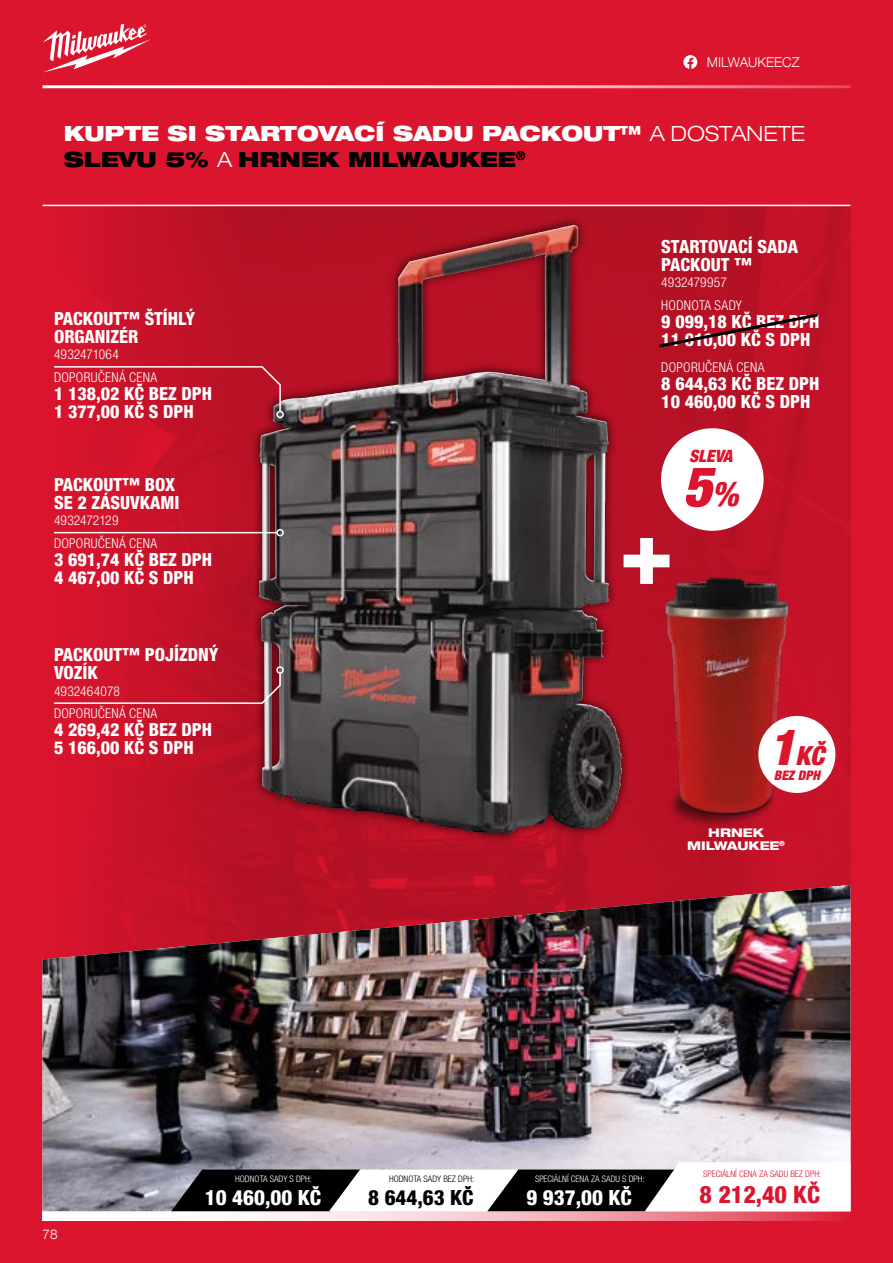
<style>
.page{position:relative;width:893px;height:1263px;background:#dc152e}
.page>*{position:absolute;margin:0;border:0;box-sizing:border-box;transform-origin:0 0}
.t1{font:italic 900 condensed 55.35px "Helvetica Neue LT Pro";color:#dc152e}
.t2{font:italic 900 condensed 26.4px "Helvetica Neue LT Pro";color:#dc152e}
.t3{font:800 condensed 24px "Helvetica Neue LT Pro";color:#dc152e}
.t4{font:900 expanded 21px/25.2px "Helvetica Neue LT Pro";color:#fff}
.t5{font:800 condensed 21px "Helvetica Neue LT Pro";color:#fff}
.t6{font:800 condensed 21px "Helvetica Neue LT Pro";color:#000}
.t7{font:800 condensed 18px/18px "Helvetica Neue LTW1 G";color:#fff}
.t8{font:italic 900 condensed 17.1px "Helvetica Neue LT Pro";color:#dc152e}
.t9{font:300 condensed 13.5px/23px "Helvetica Neue LT Com";letter-spacing:.02em;color:#fff}
.t10{font:300 13.5px "Helvetica Neue LT Com";color:#fff}
.t11{font:italic 900 condensed 13.2px "Helvetica Neue LT Pro";color:#dc152e}
.t12{font:800 expanded 12px/13.5px "Helvetica Neue LT Pro";color:#fff;text-align:center}
.t13{font:300 condensed 9px "Helvetica Neue LT Pro";color:#fff}
.t14{font:300 condensed 9px "Helvetica Neue LT Pro";color:#dc152e}
.t15{font:300 condensed 9px "Helvetica Neue LT Pro";color:#000}
.s1{font-weight:300}
.s2{color:#000}
.s3{font-size:34.05px}
.s4{font-size:49.5px}
</style>
<div class="page">
<svg style="left:43px;top:24px;width:108px;height:49px"></svg>
<svg style="left:683px;top:55px;width:14px;height:14px"></svg>
<hr style="left:43px;top:85px;width:807px;height:3px;background:#fff">
<svg style="left:43px;top:1211px;width:807px;height:9px;background:#f1bbc2"></svg>
<img style="left:43px;top:206px;width:807px;height:679px">
<hr style="left:43px;top:205px;width:807px;height:1px;background:#fff">
<svg style="left:631px;top:538px;width:38px;height:46px"></svg>
<img style="left:639px;top:569px;width:177px;height:264px">
<img style="left:43px;top:885px;width:807px;height:326px">
<div style="left:250px;top:216px;width:381px;height:627px;background:#000;opacity:.75"></div>
<img style="left:282px;top:225px;width:289px;height:176px">
<svg style="left:52px;top:365px;width:230px;height:48px"></svg>
<div style="left:276px;top:411px;width:8px;height:7px;border:2px solid #fff;border-radius:50%"></div>
<hr style="left:54px;top:532px;width:223px;height:1px;background:#fff">
<div style="left:276px;top:529px;width:8px;height:7px;border:2px solid #fff;border-radius:50%"></div>
<svg style="left:52px;top:671px;width:230px;height:34px"></svg>
<div style="left:276px;top:666px;width:8px;height:8px;border:2px solid #fff;border-radius:50%"></div>
<svg style="left:656px;top:312px;width:165px;height:38px;background:#ac0f23"></svg>
<div style="left:758px;top:716px;width:77px;height:77px;background:#fff;border-radius:50%"></div>
<svg style="left:171px;top:1162px;width:679px;height:49px;background:#929193"></svg>
<div style="left:661px;top:428px;width:103px;height:103px;background:#fff;border-radius:50%"></div>
<p class="t10" style="left:707px;top:54px;width:94px">MILWAUKEECZ</p>
<p class="t4" style="left:64px;top:120px;width:743px">KUPTE SI STARTOVACÍ SADU PACKOUT™ <span class="s1">A DOSTANETE<br></span><span class="s2">SLEVU 5%</span> <span class="s1">A</span> <span class="s2">HRNEK MILWAUKEE</span><sup>®</sup></p>
<p class="t7" style="left:54px;top:309px;width:143px">PACKOUT™ ŠTÍHLÝ<br>ORGANIZÉR</p>
<p class="t9" style="left:54px;top:343px;width:66px">4932471064</p>
<p class="t9" style="left:54px;top:366px;width:105px">DOPORUČENÁ CENA</p>
<p class="t7" style="left:54px;top:385px;width:160px">1 138,02 KČ BEZ DPH<br>1 377,00 KČ S DPH</p>
<p class="t7" style="left:54px;top:475px;width:127px">PACKOUT™ BOX<br>SE 2 ZÁSUVKAMI</p>
<p class="t9" style="left:54px;top:509px;width:105px">4932472129<br>DOPORUČENÁ CENA</p>
<p class="t7" style="left:54px;top:550px;width:160px">3 691,74 KČ BEZ DPH<br>4 467,00 KČ S DPH</p>
<p class="t7" style="left:54px;top:645px;width:166px">PACKOUT™ POJÍZDNÝ<br>VOZÍK</p>
<p class="t9" style="left:54px;top:679px;width:68px">4932464078</p>
<p class="t9" style="left:54px;top:702px;width:105px">DOPORUČENÁ CENA</p>
<p class="t7" style="left:54px;top:721px;width:160px">4 269,42 KČ BEZ DPH<br>5 166,00 KČ S DPH</p>
<p class="t7" style="left:661px;top:237px;width:138px">STARTOVACÍ SADA<br>PACKOUT ™</p>
<p class="t9" style="left:661px;top:271px;width:67px">4932479957</p>
<p class="t9" style="left:661px;top:293px;width:82px">HODNOTA SADY</p>
<p class="t7" style="left:661px;top:312px;width:160px">9 099,18 KČ BEZ DPH<br>11 010,00 KČ S DPH</p>
<p class="t9" style="left:661px;top:355px;width:105px">DOPORUČENÁ CENA</p>
<p class="t7" style="left:661px;top:374px;width:160px">8 644,63 KČ BEZ DPH<br>10 460,00 KČ S DPH</p>
<p class="t8" style="left:689px;top:445px;width:45px">SLEVA</p>
<h1 class="t1" style="left:683px;top:453px;width:57px">5<span class="s3">%</span></h1>
<h2 class="t2" style="left:770px;top:739px;width:56px"><span class="s4">1</span>KČ</h2>
<p class="t11" style="left:774px;top:767px;width:48px">BEZ DPH</p>
<p class="t12" style="left:687px;top:825px;width:99px">HRNEK<br>MILWAUKEE<sup>®</sup></p>
<p class="t10" style="left:43px;top:1226px;width:17px">78</p>
<p class="t13" style="left:235px;top:1174px;width:78px">HODNOTA SADY S DPH:</p>
<p class="t5" style="left:205px;top:1184px;width:118px">10 460,00 KČ</p>
<p class="t15" style="left:389px;top:1174px;width:87px">HODNOTA SADY BEZ DPH:</p>
<p class="t6" style="left:368px;top:1184px;width:107px">8 644,63 KČ</p>
<p class="t13" style="left:535px;top:1174px;width:111px">SPECIÁLNÍ CENA ZA SADU S DPH:</p>
<p class="t5" style="left:527px;top:1184px;width:107px">9 937,00 KČ</p>
<p class="t14" style="left:703px;top:1169px;width:120px">SPECIÁLNÍ CENA ZA SADU BEZ DPH:</p>
<h3 class="t3" style="left:700px;top:1179px;width:122px">8 212,40 KČ</h3>
</div>
